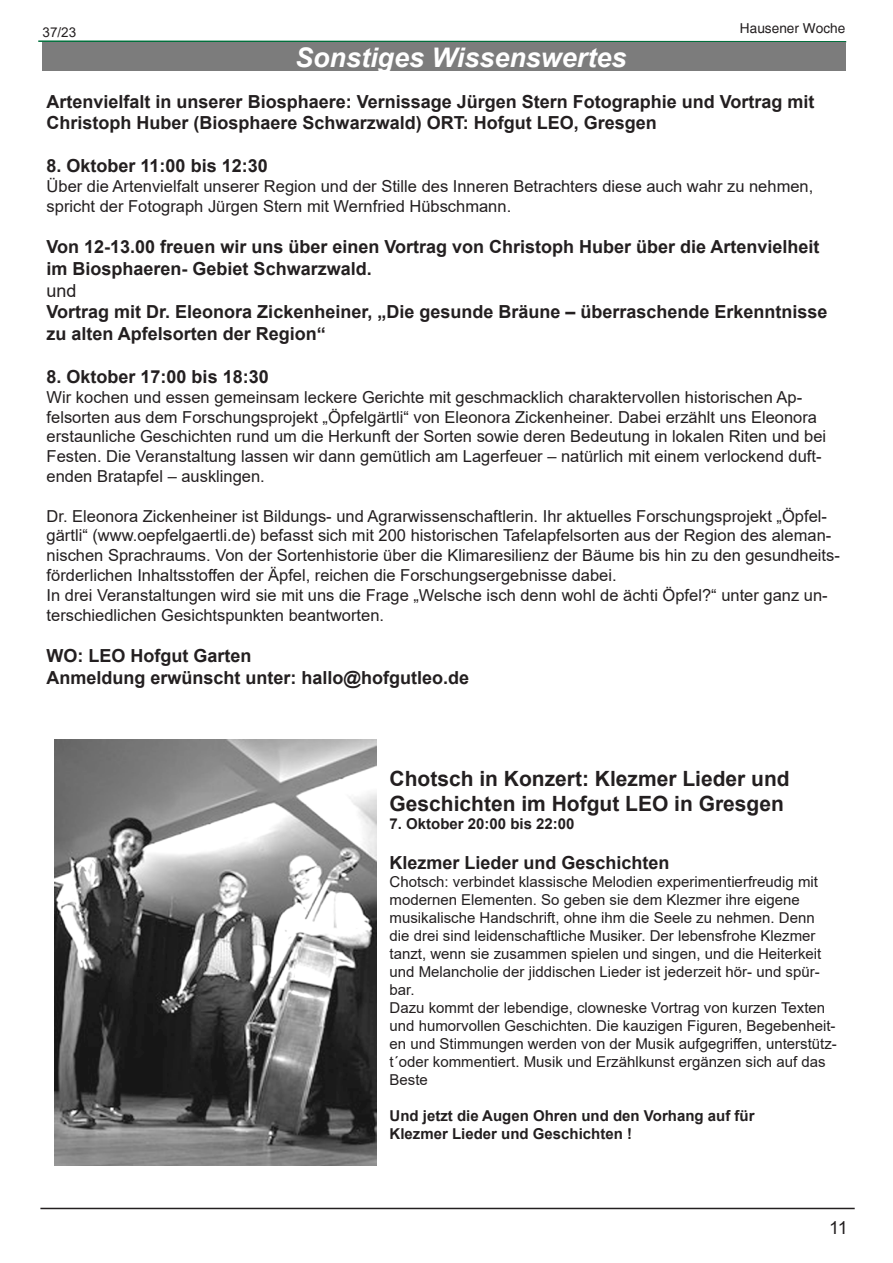
<style>
.page{position:relative;width:893px;height:1263px;background:#fff}
.page>*{position:absolute;margin:0;border:0;box-sizing:border-box;transform-origin:0 0}
.anzeigefett{font:italic 700 27px "Arial";color:#fff}
.anzeigenormal{font:700 21px/25.2px "Arial";color:#231f20}
.anzeigenormal-2{font:700 18px/21.6px "Arial";color:#231f20}
.anzeigenormal-3{font:18px "Arial";color:#231f20}
.anzeigenormal-4{font:16.5px/19.8px "Arial";color:#231f20}
.anzeigenormal-5{font:15px/18px "Arial";color:#231f20}
.anzeigenormal-6{font:700 15px "Arial";color:#231f20}
.t1{font:13.65px "Helvetica";color:#231f20}
.t2{font:13.5px "Arial";color:#231f20}
</style>
<div class="page">
<hr style="left:40px;top:1208px;width:815px;height:1px;background:#231f20">
<svg style="left:38px;top:40px;width:809px;height:3px"></svg>
<div style="left:43px;top:43px;width:803px;height:28px;background:#7c7c7c"></div>
<img style="left:54px;top:739px;width:322px;height:426px">
<p class="t2" style="left:43px;top:23px;width:35px">37/23</p>
<p class="anzeigefett" style="left:295px;top:39px;width:333px">Sonstiges Wissenswertes</p>
<p class="t1" style="left:740px;top:21px;width:107px">Hausener Woche</p>
<p class="anzeigenormal-2" style="left:47px;top:91px;width:769px">Artenvielfalt in unserer Biosphaere: Vernissage Jürgen Stern Fotographie und Vortrag mit<br>Christoph Huber (Biosphaere Schwarzwald) ORT: Hofgut LEO, Gresgen</p>
<p class="anzeigenormal-2" style="left:47px;top:155px;width:223px">8. Oktober 11:00 bis 12:30</p>
<p class="anzeigenormal-4" style="left:47px;top:176px;width:768px">Über die Artenvielfalt unserer Region und der Stille des Inneren Betrachters diese auch wahr zu nehmen, spricht der Fotograph Jürgen Stern mit Wernfried Hübschmann.</p>
<p class="anzeigenormal-2" style="left:47px;top:236px;width:774px">Von 12-13.00 freuen wir uns über einen Vortrag von Christoph Huber über die Artenvielheit im Biosphaeren- Gebiet Schwarzwald.</p>
<p class="anzeigenormal-3" style="left:47px;top:278px;width:32px">und</p>
<p class="anzeigenormal-2" style="left:47px;top:301px;width:782px">Vortrag mit Dr. Eleonora Zickenheiner, „Die gesunde Bräune – überraschende Erkenntnisse zu alten Apfelsorten der Region“</p>
<p class="anzeigenormal-2" style="left:47px;top:366px;width:224px">8. Oktober 17:00 bis 18:30</p>
<p class="anzeigenormal-4" style="left:47px;top:387px;width:781px">Wir kochen und essen gemeinsam leckere Gerichte mit geschmacklich charaktervollen historischen Ap&shy;felsorten aus dem Forschungsprojekt „Öpfelgärtli“ von Eleonora Zickenheiner. Dabei erzählt uns Eleonora erstaunliche Geschichten rund um die Herkunft der Sorten sowie deren Bedeutung in lokalen Riten und bei Festen. Die Veranstaltung lassen wir dann gemütlich am Lagerfeuer – natürlich mit einem verlockend duft&shy;enden Bratapfel – ausklingen.</p>
<p class="anzeigenormal-4" style="left:47px;top:506px;width:795px">Dr. Eleonora Zickenheiner ist Bildungs- und Agrarwissenschaftlerin. Ihr aktuelles Forschungsprojekt „Öpfel&shy;gärtli“ (www.oepfelgaertli.de) befasst sich mit 200 historischen Tafelapfelsorten aus der Region des aleman&shy;nischen Sprachraums. Von der Sortenhistorie über die Klimaresilienz der Bäume bis hin zu den gesundheits&shy;förderlichen Inhaltsstoffen der Äpfel, reichen die Forschungsergebnisse dabei.</p>
<p class="anzeigenormal-4" style="left:47px;top:585px;width:783px">In drei Veranstaltungen wird sie mit uns die Frage „Welsche isch denn wohl de ächti Öpfel?“ unter ganz un&shy;terschiedlichen Gesichtspunkten beantworten.</p>
<p class="anzeigenormal-2" style="left:47px;top:645px;width:207px">WO: LEO Hofgut Garten</p>
<p class="anzeigenormal-2" style="left:47px;top:667px;width:424px">Anmeldung erwünscht unter: hallo@hofgutleo.de</p>
<p class="anzeigenormal" style="left:389px;top:766px;width:402px">Chotsch in Konzert: Klezmer Lieder und<br>Geschichten im Hofgut LEO in Gresgen</p>
<p class="anzeigenormal-6" style="left:389px;top:813px;width:187px">7. Oktober 20:00 bis 22:00</p>
<p class="anzeigenormal-2" style="left:389px;top:852px;width:282px">Klezmer Lieder und Geschichten</p>
<p class="anzeigenormal-5" style="left:389px;top:872px;width:433px">Chotsch: verbindet klassische Melodien experimentierfreudig mit modernen Elementen. So geben sie dem Klezmer ihre eigene musikalische Handschrift, ohne ihm die Seele zu nehmen. Denn die drei sind leidenschaftliche Musiker. Der lebensfrohe Klezmer tanzt, wenn sie zusammen spielen und singen, und die Heiterkeit und Melancholie der jiddischen Lieder ist jederzeit hör- und spür&shy;bar.</p>
<p class="anzeigenormal-5" style="left:389px;top:998px;width:449px">Dazu kommt der lebendige, clowneske Vortrag von kurzen Texten und humorvollen Geschichten. Die kauzigen Figuren, Begebenheit&shy;en und Stimmungen werden von der Musik aufgegriffen, unterstütz&shy;t´oder kommentiert. Musik und Erzählkunst ergänzen sich auf das Beste</p>
<p class="anzeigenormal-6" style="left:389px;top:1105px;width:366px">Und jetzt die Augen Ohren und den Vorhang auf für</p>
<p class="anzeigenormal-6" style="left:389px;top:1123px;width:244px">Klezmer Lieder und Geschichten !</p>
<p class="anzeigenormal-3" style="left:829px;top:1215px;width:20px">11</p>
</div>
